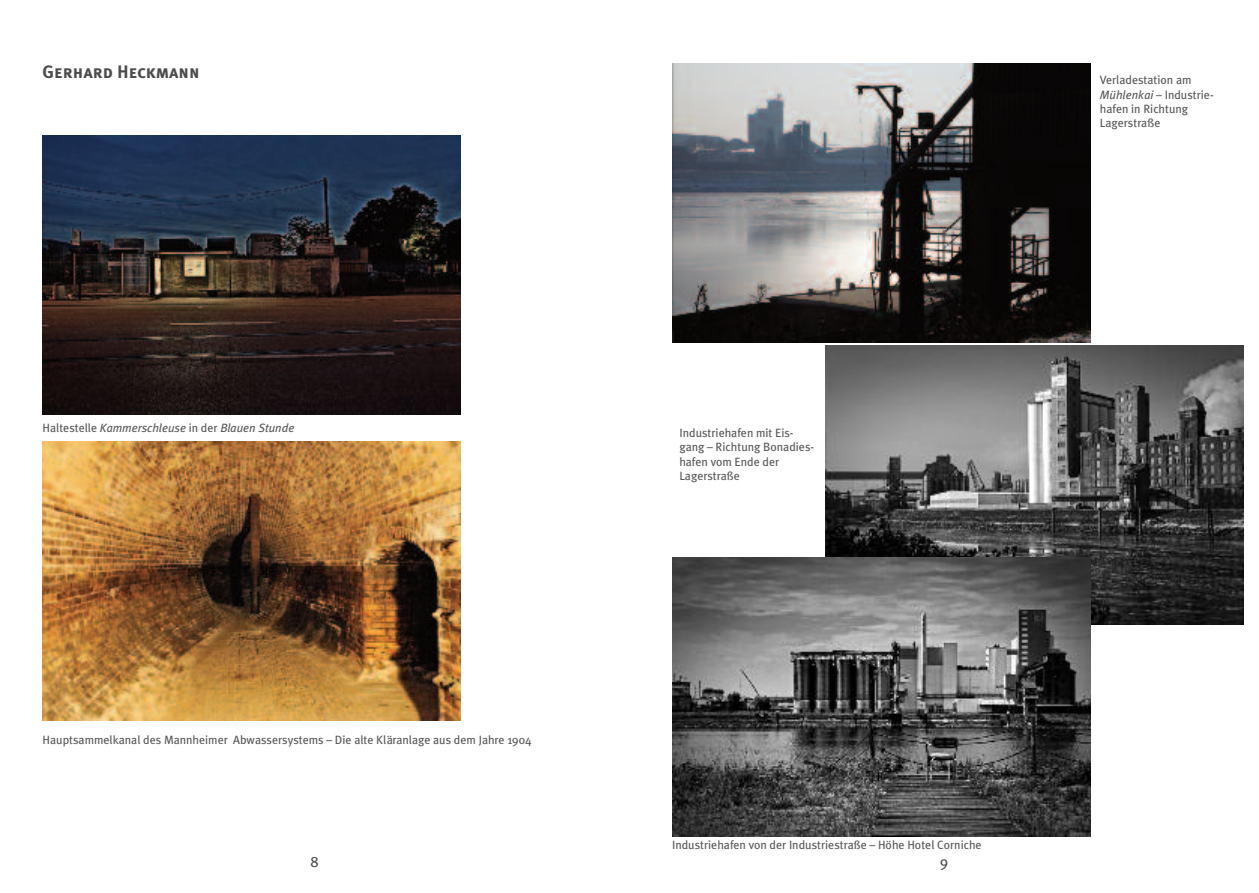
<style>
.page{position:relative;width:1259px;height:893px;background:#fff}
.page>*{position:absolute;margin:0;border:0;box-sizing:border-box;transform-origin:0 0}
.t1{font:18px "Meta Plus Bold Caps";color:#4b4c4d}
.t2{font:15px "Meta Plus";color:#4b4c4d}
.t3{font:12px/14.4px "Meta Plus";color:#57585a}
.t4{font:italic 12px "Meta Plus";color:#57585a}
.s1{font-style:normal}
.s2{font-style:italic}
</style>
<div class="page">
<img style="left:43px;top:135px;width:418px;height:279px">
<img style="left:43px;top:441px;width:418px;height:279px">
<img style="left:672px;top:64px;width:418px;height:279px">
<img style="left:825px;top:345px;width:418px;height:279px">
<img style="left:672px;top:557px;width:418px;height:279px">
<h1 class="t1" style="left:43px;top:61px;width:159px">Gerhard Heckmann</h1>
<p class="t4" style="left:43px;top:421px;width:253px"><span class="s1">Haltestelle</span> Kammerschleuse <span class="s1">in der</span> Blauen Stunde</p>
<p class="t3" style="left:43px;top:732px;width:490px">Hauptsammelkanal des Mannheimer Abwassersystems – Die alte Kläranlage aus dem Jahre 1904</p>
<p class="t3" style="left:679px;top:426px;width:136px">Industriehafen mit Eis&shy;gang – Richtung Bonadies&shy;hafen vom Ende der<br>Lagerstraße</p>
<p class="t3" style="left:672px;top:837px;width:311px">Industriehafen von der Industriestraße – Höhe Hotel Corniche</p>
<p class="t2" style="left:311px;top:853px;width:10px">8</p>
<p class="t2" style="left:940px;top:853px;width:10px">9</p>
<p class="t3" style="left:1100px;top:73px;width:115px">Verladestation am<br><span class="s2">Mühlenkai</span> – Industrie&shy;hafen in Richtung<br>Lagerstraße</p>
</div>
